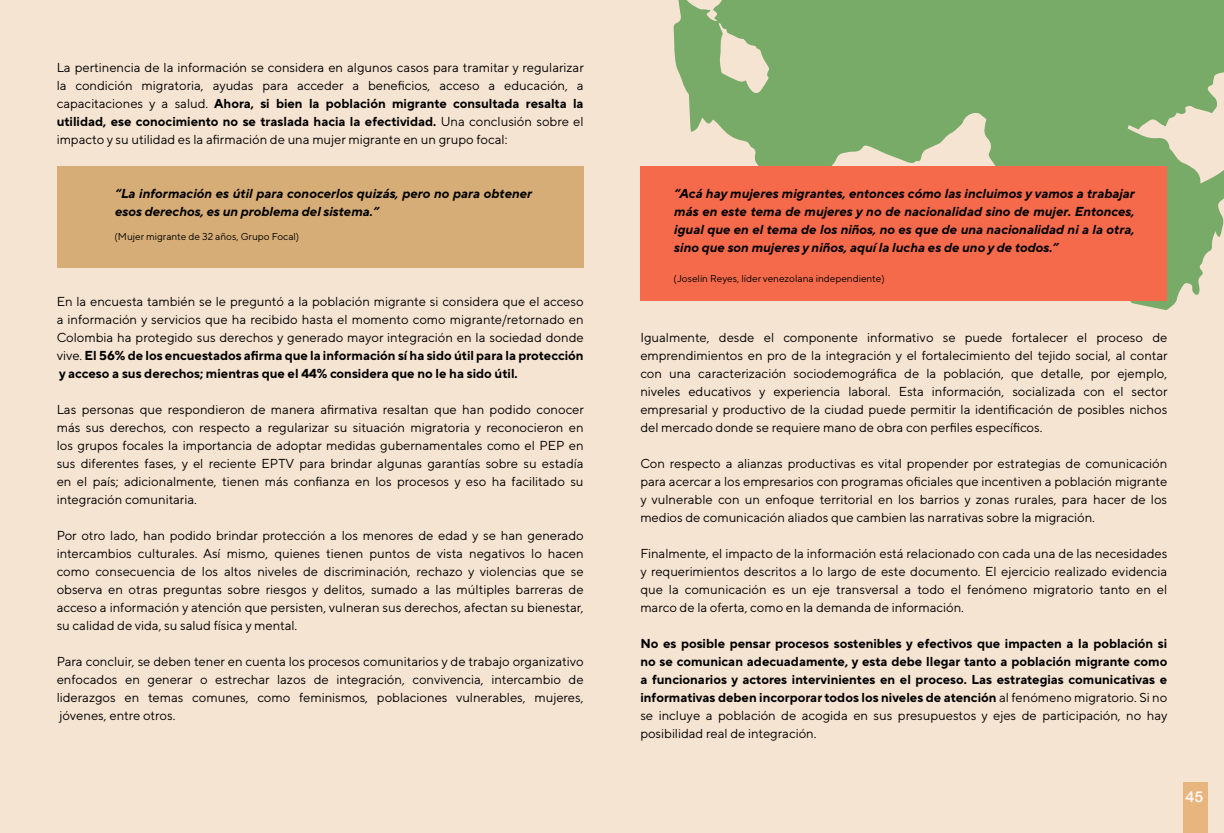
<style>
.page{position:relative;width:1224px;height:833px;background:#f6e4d2}
.page>*{position:absolute;margin:0;border:0;box-sizing:border-box;transform-origin:0 0}
.t1{font:15px "Arial Rounded MT Bold";color:#fff7ef}
.t2{font:13px/18px "TT Norms Pro";color:#000;text-align:justify}
.t3{font:700 13px/18px "TT Norms Pro";color:#000;text-align:justify}
.t4{font:italic 700 13px/18px "TT Norms Pro";color:#000}
.t5{font:10px "TT Norms Pro";color:#000}
.s1{font-weight:700}
.s2{font-weight:400}
</style>
<div class="page">
<div style="left:1183px;top:782px;width:25px;height:51px;background:#e8b57f"></div>
<div style="left:57px;top:166px;width:527px;height:102px;background:#d6ad76"></div>
<svg style="left:674px;top:0;width:550px;height:310px;fill:#78aa68"></svg>
<div style="left:640px;top:166px;width:527px;height:135px;background:#f56a4a"></div>
<p class="t2" style="left:57px;top:58px;width:529px">La pertinencia de la información se considera en algunos casos para tramitar y regularizar la condición migratoria, ayudas para acceder a beneficios, acceso a educación, a capacitaciones y a salud. <span class="s1">Ahora, si bien la población migrante consultada resalta la utilidad, ese conocimiento no se traslada hacia la efectividad.</span> Una conclusión sobre el impacto y su utilidad es la afirmación de una mujer migrante en un grupo focal:</p>
<p class="t4" style="left:115px;top:186px;width:419px">“La información es útil para conocerlos quizás, pero no para obtener esos derechos, es un problema del sistema.”</p>
<p class="t5" style="left:115px;top:231px;width:186px">(Mujer migrante de 32 años, Grupo Focal)</p>
<p class="t2" style="left:57px;top:292px;width:529px">En la encuesta también se le preguntó a la población migrante si considera que el acceso a información y servicios que ha recibido hasta el momento como migrante/retornado en Colombia ha protegido sus derechos y generado mayor integración en la sociedad donde vive. <span class="s1">El 56% de los encuestados afirma que la información sí ha sido útil para la protección y acceso a sus derechos; mientras que el 44% considera que no le ha sido útil.</span></p>
<p class="t2" style="left:57px;top:400px;width:529px">Las personas que respondieron de manera afirmativa resaltan que han podido conocer más sus derechos, con respecto a regularizar su situación migratoria y reconocieron en los grupos focales la importancia de adoptar medidas gubernamentales como el PEP en sus diferentes fases, y el reciente EPTV para brindar algunas garantías sobre su estadía en el país; adicionalmente, tienen más confianza en los procesos y eso ha facilitado su integración comunitaria.</p>
<p class="t2" style="left:57px;top:526px;width:529px">Por otro lado, han podido brindar protección a los menores de edad y se han generado intercambios culturales. Así mismo, quienes tienen puntos de vista negativos lo hacen como consecuencia de los altos niveles de discriminación, rechazo y violencias que se observa en otras preguntas sobre riesgos y delitos, sumado a las múltiples barreras de acceso a información y atención que persisten, vulneran sus derechos, afectan su bienestar, su calidad de vida, su salud física y mental.</p>
<p class="t2" style="left:57px;top:652px;width:528px">Para concluir, se deben tener en cuenta los procesos comunitarios y de trabajo organizativo enfocados en generar o estrechar lazos de integración, convivencia, intercambio de liderazgos en temas comunes, como feminismos, poblaciones vulnerables, mujeres, jóvenes, entre otros.</p>
<p class="t4" style="left:674px;top:186px;width:462px;text-align:justify">“Acá hay mujeres migrantes, entonces cómo las incluimos y vamos a trabajar más en este tema de mujeres y no de nacionalidad sino de mujer. Entonces, igual que en el tema de los niños, no es que de una nacionalidad ni a la otra, sino que son mujeres y niños, aquí la lucha es de uno y de todos.”</p>
<p class="t5" style="left:674px;top:273px;width:213px">(Joselín Reyes, líder venezolana independiente)</p>
<p class="t2" style="left:640px;top:328px;width:529px">Igualmente, desde el componente informativo se puede fortalecer el proceso de emprendimientos en pro de la integración y el fortalecimiento del tejido social, al contar con una caracterización sociodemográfica de la población, que detalle, por ejemplo, niveles educativos y experiencia laboral. Esta información, socializada con el sector empresarial y productivo de la ciudad puede permitir la identificación de posibles nichos del mercado donde se requiere mano de obra con perfiles específicos.</p>
<p class="t2" style="left:640px;top:454px;width:528px">Con respecto a alianzas productivas es vital propender por estrategias de comunicación para acercar a los empresarios con programas oficiales que incentiven a población migrante y vulnerable con un enfoque territorial en los barrios y zonas rurales, para hacer de los medios de comunicación aliados que cambien las narrativas sobre la migración.</p>
<p class="t2" style="left:640px;top:544px;width:529px">Finalmente, el impacto de la información está relacionado con cada una de las necesidades y requerimientos descritos a lo largo de este documento. El ejercicio realizado evidencia que la comunicación es un eje transversal a todo el fenómeno migratorio tanto en el marco de la oferta, como en la demanda de información.</p>
<p class="t3" style="left:640px;top:634px;width:529px">No es posible pensar procesos sostenibles y efectivos que impacten a la población si no se comunican adecuadamente, y esta debe llegar tanto a población migrante como a funcionarios y actores intervinientes en el proceso. Las estrategias comunicativas e informativas deben incorporar todos los niveles de atención <span class="s2">al fenómeno migratorio. Si no se incluye a población de acogida en sus presupuestos y ejes de participación, no hay posibilidad real de integración.</span></p>
<p class="t1" style="left:1185px;top:788px;width:19px">45</p>
</div>
